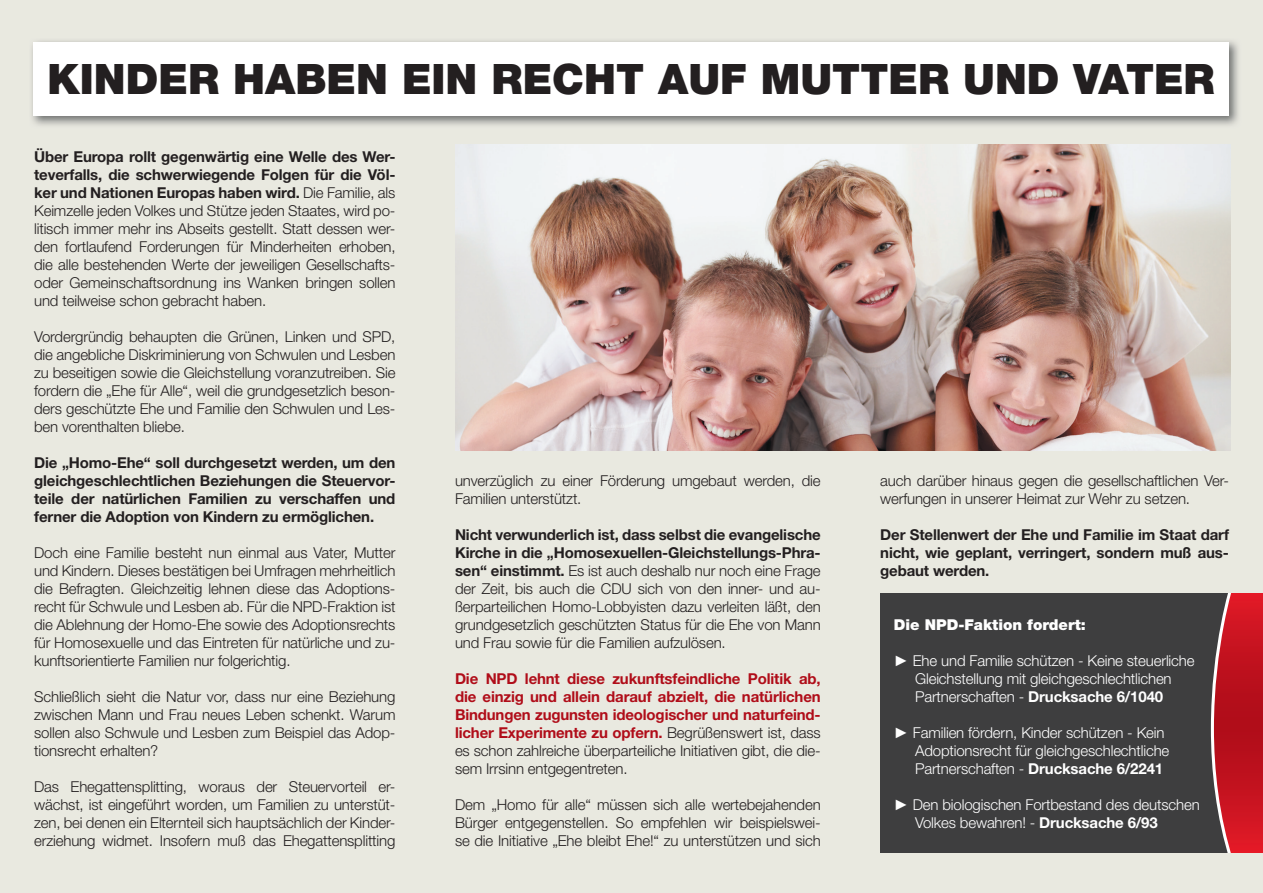
<style>
.page{position:relative;width:1263px;height:893px;background:#e9e9e0}
.page>*{position:absolute;margin:0;border:0;box-sizing:border-box;transform-origin:0 0}
.t1{font:900 42px "Helvetica Neue LT Std";color:#231f20}
.t2{font:300 15px/18px "Helvetica Neue LT Std";letter-spacing:-.01em;color:#231f20;text-align:justify}
.t3{font:300 15px/18px "Helvetica Neue LT Std";letter-spacing:-.01em;color:#fff}
.t4{font:700 15px/18px "Helvetica Neue LT Std";letter-spacing:-.01em;color:#231f20;text-align:justify}
.t5{font:700 15px/18px "Helvetica Neue LT Std";letter-spacing:-.01em;color:#b00d19;text-align:justify}
.t6{font:900 15px "Helvetica Neue LT Std";color:#fff}
.s1{font-weight:700}
.s2{font-weight:300;color:#231f20}
.s3{font-family:"Arial";font-weight:400}
</style>
<div class="page">
<img style="left:31px;top:40px;width:1208px;height:86px">
<div style="left:33px;top:42px;width:1196px;height:74px;background:#fff"></div>
<img style="left:455px;top:144px;width:775px;height:306px">
<div style="left:880px;top:593px;width:383px;height:271px;background:#3e3e3f"></div>
<svg style="left:1210px;top:593px;width:53px;height:260px;background:#b6252f"></svg>
<div style="left:833px;top:853px;width:430px;height:19px;background:#e9e9e0"></div>
<h1 class="t1" style="left:47px;top:54px;width:1169px">KINDER HABEN EIN RECHT AUF MUTTER UND VATER</h1>
<p class="t2" style="left:34px;top:147px;width:363px"><span class="s1">Über Europa rollt gegenwärtig eine Welle des Wer&shy;teverfalls, die schwerwiegende Folgen für die Völ&shy;ker und Nationen Europas haben wird.</span> Die Familie, als Keimzelle jeden Volkes und Stütze jeden Staates, wird po&shy;litisch immer mehr ins Abseits gestellt. Statt dessen wer&shy;den fortlaufend Forderungen für Minderheiten erhoben, die alle bestehenden Werte der jeweiligen Gesellschafts&shy;oder Gemeinschaftsordnung ins Wanken bringen sollen und teilweise schon gebracht haben.</p>
<p class="t2" style="left:34px;top:327px;width:363px">Vordergründig behaupten die Grünen, Linken und SPD, die angebliche Diskriminierung von Schwulen und Lesben zu beseitigen sowie die Gleichstellung voranzutreiben. Sie fordern die „Ehe für Alle“, weil die grundgesetzlich beson&shy;ders geschützte Ehe und Familie den Schwulen und Les&shy;ben vorenthalten bliebe.</p>
<p class="t4" style="left:34px;top:453px;width:363px">Die „Homo-Ehe“ soll durchgesetzt werden, um den gleichgeschlechtlichen Beziehungen die Steuervor&shy;teile der natürlichen Familien zu verschaffen und ferner die Adoption von Kindern zu ermöglichen.</p>
<p class="t2" style="left:34px;top:543px;width:363px">Doch eine Familie besteht nun einmal aus Vater, Mutter und Kindern. Dieses bestätigen bei Umfragen mehrheitlich die Befragten. Gleichzeitig lehnen diese das Adoptions&shy;recht für Schwule und Lesben ab. Für die NPD-Fraktion ist die Ablehnung der Homo-Ehe sowie des Adoptionsrechts für Homosexuelle und das Eintreten für natürliche und zu&shy;kunftsorientierte Familien nur folgerichtig.</p>
<p class="t2" style="left:34px;top:687px;width:363px">Schließlich sieht die Natur vor, dass nur eine Beziehung zwischen Mann und Frau neues Leben schenkt. Warum sollen also Schwule und Lesben zum Beispiel das Adop&shy;tionsrecht erhalten?</p>
<p class="t2" style="left:34px;top:777px;width:363px">Das Ehegattensplitting, woraus der Steuervorteil er&shy;wächst, ist eingeführt worden, um Familien zu unterstüt&shy;zen, bei denen ein Elternteil sich hauptsächlich der Kinder&shy;erziehung widmet. Insofern muß das Ehegattensplitting</p>
<p class="t2" style="left:455px;top:471px;width:367px">unverzüglich zu einer Förderung umgebaut werden, die<br>Familien unterstützt.</p>
<p class="t2" style="left:455px;top:525px;width:367px"><span class="s1">Nicht verwunderlich ist, dass selbst die evangelische Kirche in die „Homosexuellen-Gleichstellungs-Phra&shy;sen“ einstimmt.</span> Es ist auch deshalb nur noch eine Frage der Zeit, bis auch die CDU sich von den inner- und au&shy;ßerparteilichen Homo-Lobbyisten dazu verleiten läßt, den grundgesetzlich geschützten Status für die Ehe von Mann und Frau sowie für die Familien aufzulösen.</p>
<p class="t5" style="left:455px;top:669px;width:367px">Die NPD lehnt diese zukunftsfeindliche Politik ab, die einzig und allein darauf abzielt, die natürlichen Bindungen zugunsten ideologischer und naturfeind&shy;licher Experimente zu opfern. <span class="s2">Begrüßenswert ist, dass es schon zahlreiche überparteiliche Initiativen gibt, die die&shy;sem Irrsinn entgegentreten.</span></p>
<p class="t2" style="left:455px;top:795px;width:367px">Dem „Homo für alle“ müssen sich alle wertebejahenden Bürger entgegenstellen. So empfehlen wir beispielswei&shy;se die Initiative „Ehe bleibt Ehe!“ zu unterstützen und sich</p>
<p class="t2" style="left:880px;top:471px;width:350px">auch darüber hinaus gegen die gesellschaftlichen Ver&shy;werfungen in unserer Heimat zur Wehr zu setzen.</p>
<p class="t4" style="left:880px;top:525px;width:350px">Der Stellenwert der Ehe und Familie im Staat darf nicht, wie geplant, verringert, sondern muß aus&shy;gebaut werden.</p>
<p class="t6" style="left:894px;top:616px;width:193px">Die NPD-Faktion fordert:</p>
<p class="t3" style="left:915px;top:652px;width:281px;text-indent:-21px"><span class="s3">►</span> Ehe und Familie schützen - Keine steuerliche<br>Gleichstellung mit gleichgeschlechtlichen<br>Partnerschaften - <span class="s1">Drucksache 6/1040</span></p>
<p class="t3" style="left:915px;top:724px;width:256px;text-indent:-21px"><span class="s3">►</span> Familien fördern, Kinder schützen - Kein<br>Adoptionsrecht für gleichgeschlechtliche<br>Partnerschaften - <span class="s1">Drucksache 6/2241</span></p>
<p class="t3" style="left:915px;top:796px;width:286px;text-indent:-21px"><span class="s3">►</span> Den biologischen Fortbestand des deutschen<br>Volkes bewahren! - <span class="s1">Drucksache 6/93</span></p>
</div>
